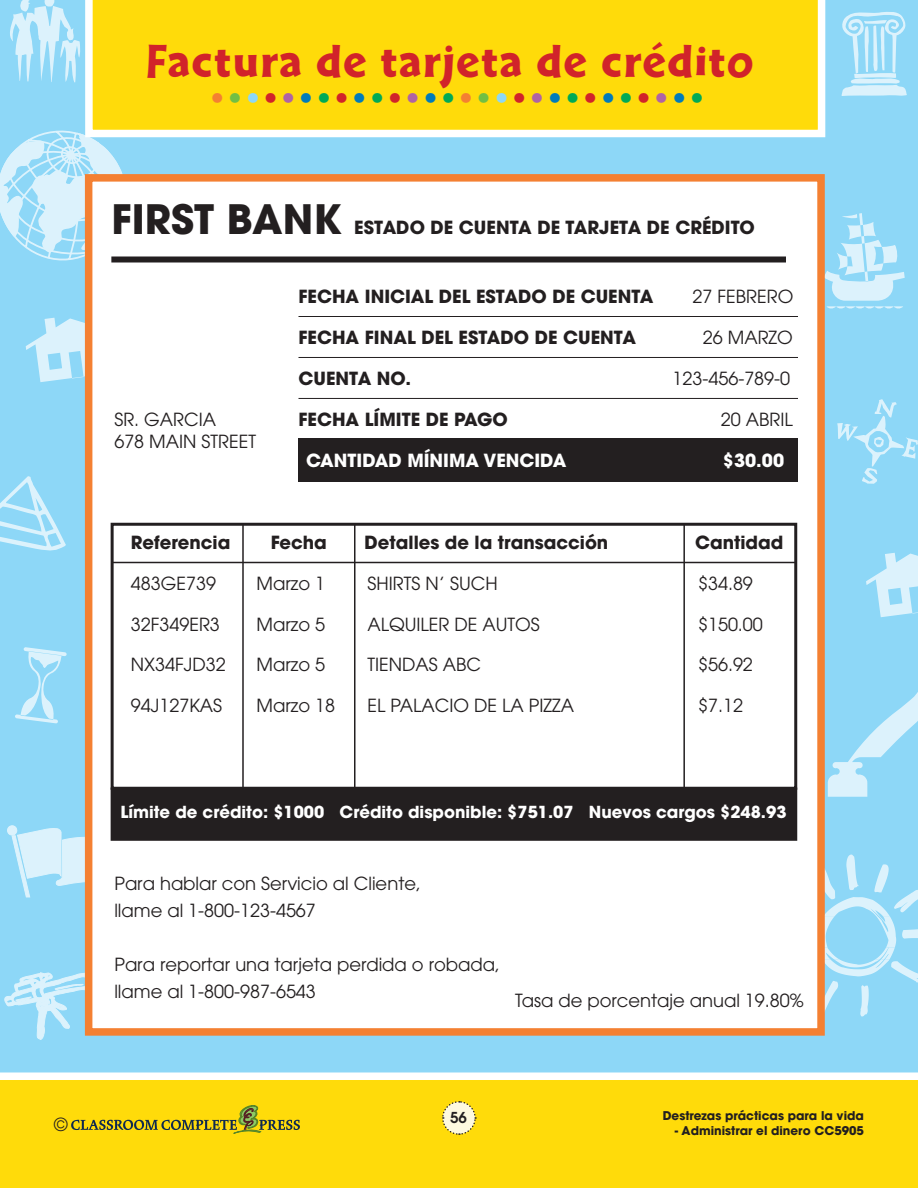
<style>
.page{position:relative;width:918px;height:1188px;background:#fff}
.page>*{position:absolute;margin:0;border:0;box-sizing:border-box;transform-origin:0 0}
.TG_Main_Header{font:46.5px "Cal Sans Heavy KA";letter-spacing:.04em;color:#d1232a}
.t1{font:700 42px "Futura";color:#d1232a}
.TG_Regular_Paragraph{font:700 40.2px "Avant Garde";color:#231f20}
.TG_Regular_Paragraph-2{font:18px/27px "Avant Garde";color:#231f20}
.TG_Regular_Paragraph-3{font:700 18px "Avant Garde";color:#231f20}
.TG_Regular_Paragraph-4{font:700 18px "Avant Garde";color:#fff}
.TG_Regular_Paragraph-5{font:700 16.5px "Avant Garde";color:#fff}
.t2{font:600 15px "Avant Garde";color:#231f20}
.t3{font:700 12px "Avant Garde";color:#231f20}
.s1{color:#f48032}
.s2{color:#71bf44}
.s3{color:#8dd7f7}
.s4{color:#af63a5}
.s5{color:#007bba}
.s6{color:#00aa56}
</style>
<div class="page">
<div style="left:0;top:1080px;width:918px;height:108px;background:#ffdb0a"></div>
<svg style="left:442px;top:1101px;width:35px;height:34px"></svg>
<svg style="left:71px;top:1105px;width:229px;height:28px"></svg>
<div style="left:0;top:0;width:918px;height:1073px;background:#8dd7f7"></div>
<svg style="left:0;top:476px;width:66px;height:76px;background:#a1ddf8"></svg>
<svg style="left:26px;top:318px;width:59px;height:64px;background:#bae6f9"></svg>
<svg style="left:841px;top:10px;width:66px;height:86px;background:#ade1f8"></svg>
<svg style="left:8px;top:0;width:73px;height:83px;background:#aee2f9"></svg>
<svg style="left:5px;top:825px;width:80px;height:73px;background:#b9e5f9"></svg>
<svg style="left:837px;top:399px;width:81px;height:85px;background:#99dbf7"></svg>
<svg style="left:825px;top:213px;width:80px;height:96px;background:#ace1f8"></svg>
<svg style="left:15px;top:647px;width:52px;height:76px;background:#a2def8"></svg>
<svg style="left:4px;top:964px;width:114px;height:77px;background:#a3def8"></svg>
<svg style="left:0;top:129px;width:128px;height:133px;background:#b6e5f9"></svg>
<svg style="left:866px;top:553px;width:52px;height:64px;background:#bae6f9"></svg>
<svg style="left:828px;top:676px;width:90px;height:121px;background:#a1ddf8"></svg>
<svg style="left:825px;top:855px;width:93px;height:162px;background:#9eddf8"></svg>
<svg style="left:85px;top:0;width:740px;height:137px;background:#fedd1b"></svg>
<div style="left:85px;top:174px;width:740px;height:862px;background:#fff;border:8px solid #f48032"></div>
<div style="left:111px;top:256px;width:675px;height:6px;background:#231f20"></div>
<div style="left:112px;top:789px;width:684px;height:50px;background:#231f20"></div>
<div style="left:111px;top:788px;width:686px;height:53px;border:3px solid #231f20"></div>
<hr style="left:298px;top:316px;width:500px;height:1px;background:#231f20">
<hr style="left:298px;top:357px;width:500px;height:1px;background:#231f20">
<hr style="left:298px;top:398px;width:500px;height:1px;background:#231f20">
<div style="left:111px;top:523px;width:686px;height:267px;border:3px solid #231f20"></div>
<hr style="left:242px;top:524px;width:2px;height:265px;background:#231f20">
<hr style="left:354px;top:524px;width:2px;height:265px;background:#231f20">
<hr style="left:683px;top:524px;width:2px;height:265px;background:#231f20">
<hr style="left:111px;top:562px;width:685px;height:1px;background:#231f20">
<div style="left:298px;top:438px;width:500px;height:44px;background:#231f20"></div>
<p class="TG_Regular_Paragraph-2" style="left:54px;top:1111px;width:15px">©</p>
<p class="TG_Main_Header" style="left:146px;top:34px;width:609px">Factura de tarjeta de crédito</p>
<p class="t1" style="left:210px;top:58px;width:496px"><span class="s1">.</span><span class="s2">.</span><span class="s3">.</span>.<span class="s4">.</span><span class="s5">.</span><span class="s6">.</span>.<span class="s5">.</span><span class="s6">.</span>.<span class="s4">.</span><span class="s5">.</span><span class="s6">.</span><span class="s1">.</span><span class="s2">.</span><span class="s3">.</span>.<span class="s4">.</span><span class="s5">.</span><span class="s6">.</span>.<span class="s5">.</span><span class="s6">.</span>.<span class="s4">.</span><span class="s5">.</span><span class="s6">.</span></p>
<p class="TG_Regular_Paragraph" style="left:111px;top:193px;width:232px">FIRST BANK</p>
<p class="TG_Regular_Paragraph-3" style="left:354px;top:216px;width:402px">ESTADO DE CUENTA DE TARJETA DE CRÉDITO</p>
<p class="TG_Regular_Paragraph-3" style="left:298px;top:285px;width:357px">FECHA INICIAL DEL ESTADO DE CUENTA</p>
<p class="TG_Regular_Paragraph-2" style="left:693px;top:283px;width:102px">27 FEBRERO</p>
<p class="TG_Regular_Paragraph-3" style="left:298px;top:326px;width:339px">FECHA FINAL DEL ESTADO DE CUENTA</p>
<p class="TG_Regular_Paragraph-2" style="left:703px;top:324px;width:92px">26 MARZO</p>
<p class="TG_Regular_Paragraph-3" style="left:298px;top:367px;width:114px">CUENTA NO.</p>
<p class="TG_Regular_Paragraph-2" style="left:673px;top:365px;width:119px">123-456-789-0</p>
<p class="TG_Regular_Paragraph-2" style="left:114px;top:406px;width:103px">SR. GARCIA</p>
<p class="TG_Regular_Paragraph-3" style="left:298px;top:408px;width:211px">FECHA LÍMITE DE PAGO</p>
<p class="TG_Regular_Paragraph-2" style="left:721px;top:406px;width:73px">20 ABRIL</p>
<p class="TG_Regular_Paragraph-2" style="left:114px;top:428px;width:143px">678 MAIN STREET</p>
<p class="TG_Regular_Paragraph-4" style="left:306px;top:449px;width:262px">CANTIDAD MÍNIMA VENCIDA</p>
<p class="TG_Regular_Paragraph-4" style="left:723px;top:449px;width:63px">$30.00</p>
<p class="TG_Regular_Paragraph-3" style="left:131px;top:531px;width:101px">Referencia</p>
<p class="TG_Regular_Paragraph-3" style="left:271px;top:531px;width:58px">Fecha</p>
<p class="TG_Regular_Paragraph-3" style="left:365px;top:531px;width:245px">Detalles de la transacción</p>
<p class="TG_Regular_Paragraph-3" style="left:695px;top:531px;width:90px">Cantidad</p>
<p class="TG_Regular_Paragraph-2" style="left:131px;top:570px;width:87px">483GE739</p>
<p class="TG_Regular_Paragraph-2" style="left:131px;top:610px;width:91px">32F349ER3</p>
<p class="TG_Regular_Paragraph-2" style="left:131px;top:651px;width:96px">NX34FJD32</p>
<p class="TG_Regular_Paragraph-2" style="left:131px;top:691px;width:93px">94J127KAS</p>
<p class="TG_Regular_Paragraph-2" style="left:698px;top:570px;width:56px">$34.89</p>
<p class="TG_Regular_Paragraph-2" style="left:698px;top:610px;width:66px">$150.00</p>
<p class="TG_Regular_Paragraph-2" style="left:698px;top:651px;width:56px">$56.92</p>
<p class="TG_Regular_Paragraph-2" style="left:698px;top:691px;width:46px">$7.12</p>
<p class="TG_Regular_Paragraph-2" style="left:367px;top:570px;width:132px">SHIRTS N’ SUCH</p>
<p class="TG_Regular_Paragraph-2" style="left:367px;top:610px;width:174px">ALQUILER DE AUTOS</p>
<p class="TG_Regular_Paragraph-2" style="left:367px;top:651px;width:115px">TIENDAS ABC</p>
<p class="TG_Regular_Paragraph-2" style="left:367px;top:691px;width:208px">EL PALACIO DE LA PIZZA</p>
<p class="TG_Regular_Paragraph-2" style="left:257px;top:570px;width:70px">Marzo 1</p>
<p class="TG_Regular_Paragraph-2" style="left:257px;top:610px;width:70px">Marzo 5</p>
<p class="TG_Regular_Paragraph-2" style="left:257px;top:651px;width:70px">Marzo 5</p>
<p class="TG_Regular_Paragraph-2" style="left:257px;top:691px;width:80px">Marzo 18</p>
<p class="TG_Regular_Paragraph-5" style="left:120px;top:801px;width:668px">Límite de crédito: $1000 Crédito disponible: $751.07 Nuevos cargos $248.93</p>
<p class="TG_Regular_Paragraph-2" style="left:114px;top:870px;width:308px">Para hablar con Servicio al Cliente, llame al 1-800-123-4567</p>
<p class="TG_Regular_Paragraph-2" style="left:114px;top:951px;width:387px">Para reportar una tarjeta perdida o robada, llame al 1-800-987-6543</p>
<p class="TG_Regular_Paragraph-2" style="left:515px;top:987px;width:290px">Tasa de porcentaje anual 19.80%</p>
<p class="t2" style="left:450px;top:1107px;width:18px">56</p>
<p class="t3" style="left:663px;top:1108px;width:203px">Destrezas prácticas para la vida</p>
<p class="t3" style="left:675px;top:1123px;width:191px">- Administrar el dinero CC5905</p>
</div>
